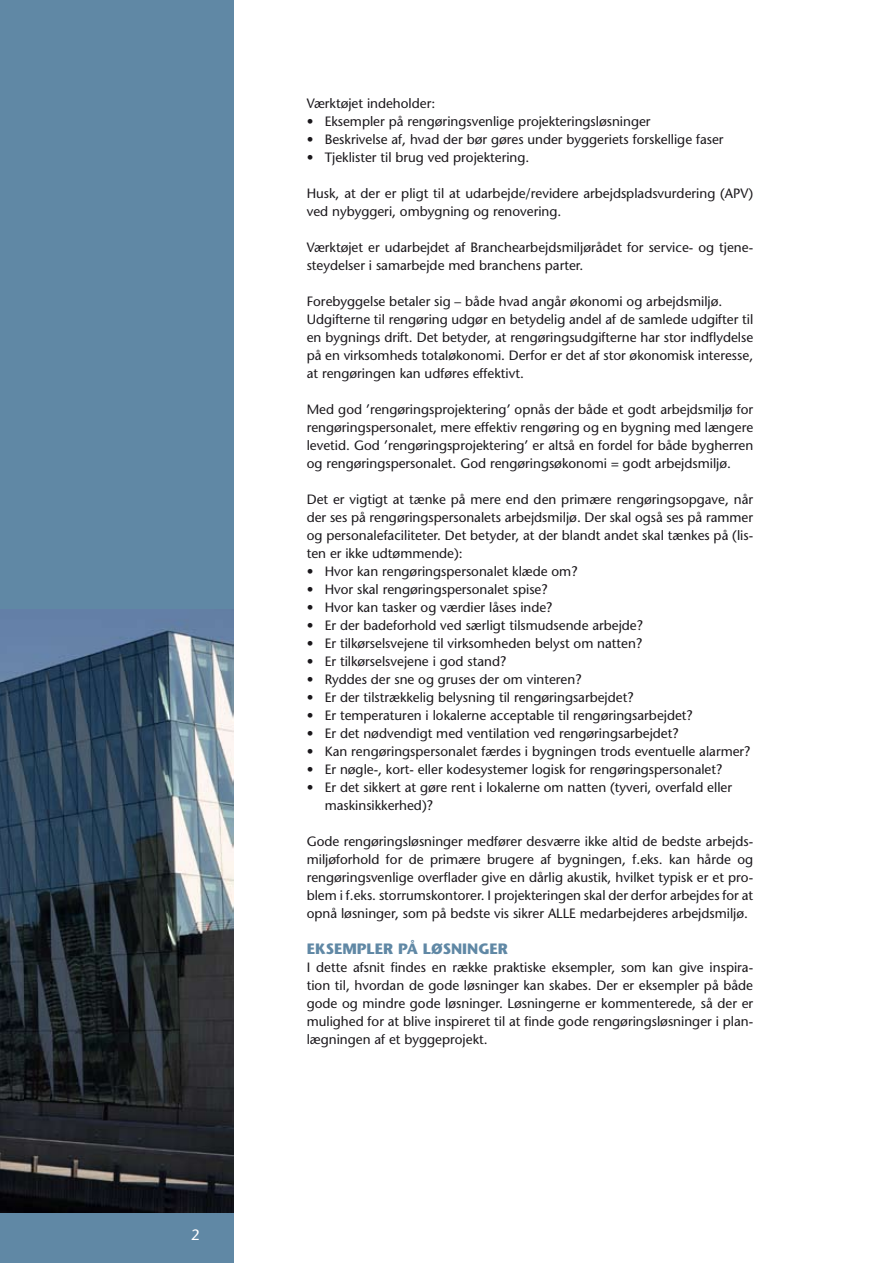
<style>
.page{position:relative;width:893px;height:1263px;background:#fff}
.page>*{position:absolute;margin:0;border:0;box-sizing:border-box;transform-origin:0 0}
.t1{font:700 15px "Stone Sans Std";color:#6088a5}
.t2{font:500 15px "Stone Sans Std";color:#fff}
.t3{font:500 13.5px/18px "Stone Sans Std";color:#1a171b}
</style>
<div class="page">
<img style="left:0;top:608px;width:234px;height:605px">
<div style="left:0;top:0;width:234px;height:608px;background:#6088a5"></div>
<div style="left:0;top:1213px;width:234px;height:50px;background:#6088a5"></div>
<p class="t2" style="left:191px;top:1226px;width:10px">2</p>
<p class="t3" style="left:307px;top:94px;width:130px">Værktøjet indeholder:</p>
<p class="t3" style="left:307px;top:112px;width:345px">• Eksempler på rengøringsvenlige projekteringsløsninger</p>
<p class="t3" style="left:307px;top:130px;width:418px">• Beskrivelse af, hvad der bør gøres under byggeriets forskellige faser</p>
<p class="t3" style="left:307px;top:148px;width:224px">• Tjeklister til brug ved projektering.</p>
<p class="t3" style="left:307px;top:184px;width:448px">Husk, at der er pligt til at udarbejde/revidere arbejdspladsvurdering (APV) ved nybyggeri, ombygning og renovering.</p>
<p class="t3" style="left:307px;top:238px;width:448px">Værktøjet er udarbejdet af Branchearbejdsmiljørådet for service- og tjene&shy;steydelser i samarbejde med branchens parter.</p>
<p class="t3" style="left:307px;top:292px;width:448px">Forebyggelse betaler sig – både hvad angår økonomi og arbejdsmiljø.<br>Udgifterne til rengøring udgør en betydelig andel af de samlede udgifter til en bygnings drift. Det betyder, at rengøringsudgifterne har stor indflydelse på en virksomheds totaløkonomi. Derfor er det af stor økonomisk interesse, at rengøringen kan udføres effektivt.</p>
<p class="t3" style="left:307px;top:400px;width:448px;text-align:justify">Med god ’rengøringsprojektering’ opnås der både et godt arbejdsmiljø for rengøringspersonalet, mere effektiv rengøring og en bygning med længere levetid. God ’rengøringsprojektering’ er altså en fordel for både bygherren og rengøringspersonalet. God rengøringsøkonomi = godt arbejdsmiljø.</p>
<p class="t3" style="left:307px;top:490px;width:448px;text-align:justify">Det er vigtigt at tænke på mere end den primære rengøringsopgave, når der ses på rengøringspersonalets arbejdsmiljø. Der skal også ses på rammer og personalefaciliteter. Det betyder, at der blandt andet skal tænkes på (lis&shy;ten er ikke udtømmende):</p>
<p class="t3" style="left:307px;top:562px;width:272px">• Hvor kan rengøringspersonalet klæde om?</p>
<p class="t3" style="left:307px;top:580px;width:242px">• Hvor skal rengøringspersonalet spise?</p>
<p class="t3" style="left:307px;top:598px;width:247px">• Hvor kan tasker og værdier låses inde?</p>
<p class="t3" style="left:307px;top:616px;width:338px">• Er der badeforhold ved særligt tilsmudsende arbejde?</p>
<p class="t3" style="left:307px;top:634px;width:337px">• Er tilkørselsvejene til virksomheden belyst om natten?</p>
<p class="t3" style="left:307px;top:652px;width:201px">• Er tilkørselsvejene i god stand?</p>
<p class="t3" style="left:307px;top:670px;width:276px">• Ryddes der sne og gruses der om vinteren?</p>
<p class="t3" style="left:307px;top:688px;width:328px">• Er der tilstrækkelig belysning til rengøringsarbejdet?</p>
<p class="t3" style="left:307px;top:706px;width:388px">• Er temperaturen i lokalerne acceptable til rengøringsarbejdet?</p>
<p class="t3" style="left:307px;top:724px;width:373px">• Er det nødvendigt med ventilation ved rengøringsarbejdet?</p>
<p class="t3" style="left:307px;top:742px;width:445px">• Kan rengøringspersonalet færdes i bygningen trods eventuelle alarmer?</p>
<p class="t3" style="left:307px;top:760px;width:417px">• Er nøgle-, kort- eller kodesystemer logisk for rengøringspersonalet?</p>
<p class="t3" style="left:325px;top:778px;width:409px;text-indent:-18px">• Er det sikkert at gøre rent i lokalerne om natten (tyveri, overfald eller maskinsikkerhed)?</p>
<p class="t3" style="left:307px;top:832px;width:448px;text-align:justify">Gode rengøringsløsninger medfører desværre ikke altid de bedste arbejds&shy;miljøforhold for de primære brugere af bygningen, f.eks. kan hårde og rengøringsvenlige overflader give en dårlig akustik, hvilket typisk er et pro&shy;blem i f.eks. storrumskontorer. I projekteringen skal der derfor arbejdes for at opnå løsninger, som på bedste vis sikrer ALLE medarbejderes arbejdsmiljø.</p>
<p class="t1" style="left:307px;top:940px;width:203px">EKSEMPLER PÅ LØSNINGER</p>
<p class="t3" style="left:307px;top:958px;width:448px;text-align:justify">I dette afsnit findes en række praktiske eksempler, som kan give inspira&shy;tion til, hvordan de gode løsninger kan skabes. Der er eksempler på både gode og mindre gode løsninger. Løsningerne er kommenterede, så der er mulighed for at blive inspireret til at finde gode rengøringsløsninger i plan&shy;lægningen af et byggeprojekt.</p>
</div>
